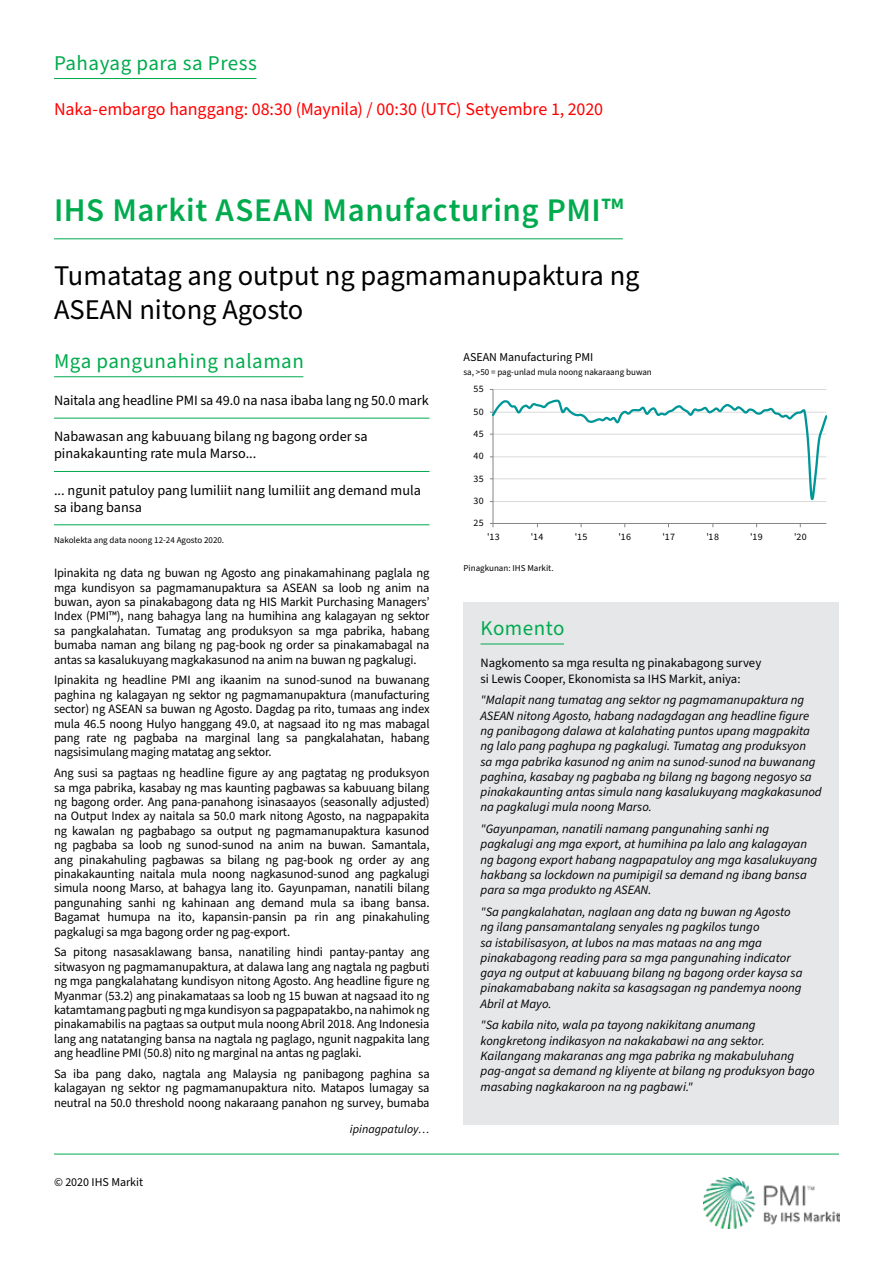
<style>
.page{position:relative;width:893px;height:1263px;background:#fff}
.page>*{position:absolute;margin:0;border:0;box-sizing:border-box;transform-origin:0 0}
.t1{font:600 33px "Source Sans Pro";letter-spacing:.02em;color:#00ab4e}
.t2{font:28.5px/34.2px "Source Sans Pro";color:#000}
.t3{font:21px "Source Sans Pro";letter-spacing:.025em;color:#00ab4e}
.t4{font:18px "Source Sans Pro";letter-spacing:-.01em;color:#f00}
.t5{font:14.25px/17.1px "Source Sans Pro";color:#000}
.t6{font:12.75px/14.4px "Source Sans Pro";letter-spacing:-.01em;color:#000;text-align:justify}
.t7{font:italic 12.75px/15.3px "Source Sans Pro";color:#000}
.t8{font:12px "Source Sans Pro";color:#000}
.t9{font:italic 12px "Source Sans Pro";color:#000}
.t10{font:9.9px "Source Sans Pro";letter-spacing:.04em;color:#000}
.t11{font:9px "Source Sans Pro";color:#000}
</style>
<div class="page">
<img style="left:704px;top:1177px;width:136px;height:51px">
<hr style="left:54px;top:1154px;width:785px;height:1px;background:#00ab4e">
<hr style="left:493px;top:389px;width:333px;height:1px;background:#d9d9d9">
<hr style="left:493px;top:389px;width:1px;height:134px;background:#868686">
<hr style="left:493px;top:523px;width:333px;height:1px;background:#868686">
<svg style="left:490px;top:398px;width:337px;height:108px"></svg>
<hr style="left:54px;top:376px;width:249px;height:1px;background:#00ab4e">
<hr style="left:54px;top:78px;width:202px;height:1px;background:#00ab4e">
<hr style="left:54px;top:238px;width:569px;height:1px;background:#00ab4e">
<hr style="left:54px;top:418px;width:375px;height:1px;background:#00ab4e">
<hr style="left:54px;top:471px;width:375px;height:1px;background:#00ab4e">
<hr style="left:54px;top:524px;width:375px;height:1px;background:#00ab4e">
<div style="left:463px;top:602px;width:376px;height:56px;background:#e6e7e8"></div>
<hr style="left:480px;top:644px;width:84px;height:1px;background:#00ab4e">
<div style="left:463px;top:658px;width:376px;height:467px;background:#e6e7e8"></div>
<h3 class="t3" style="left:54px;top:49px;width:205px">Pahayag para sa Press</h3>
<h3 class="t4" style="left:54px;top:97px;width:550px">Naka-embargo hanggang: 08:30 (Maynila) / 00:30 (UTC) Setyembre 1, 2020</h3>
<h1 class="t1" style="left:54px;top:189px;width:571px">IHS Markit ASEAN Manufacturing PMI™</h1>
<h2 class="t2" style="left:54px;top:259px;width:587px">Tumatatag ang output ng pagmamanupaktura ng<br>ASEAN nitong Agosto</h2>
<h3 class="t3" style="left:54px;top:347px;width:251px">Mga pangunahing nalaman</h3>
<p class="t8" style="left:463px;top:349px;width:131px">ASEAN Manufacturing PMI</p>
<p class="t11" style="left:463px;top:366px;width:190px">sa, &gt;50 = pag-unlad mula noong nakaraang buwan</p>
<p class="t5" style="left:54px;top:392px;width:376px">Naitala ang headline PMI sa 49.0 na nasa ibaba lang ng 50.0 mark</p>
<p class="t5" style="left:54px;top:428px;width:315px">Nabawasan ang kabuuang bilang ng bagong order sa pinakakaunting rate mula Marso...</p>
<p class="t5" style="left:54px;top:482px;width:368px">... ngunit patuloy pang lumiliit nang lumiliit ang demand mula sa ibang bansa</p>
<p class="t11" style="left:54px;top:534px;width:172px">Nakolekta ang data noong 12-24 Agosto 2020.</p>
<p class="t6" style="left:54px;top:566px;width:377px">Ipinakita ng data ng buwan ng Agosto ang pinakamahinang paglala ng mga kundisyon sa pagmamanupaktura sa ASEAN sa loob ng anim na buwan, ayon sa pinakabagong data ng HIS Markit Purchasing Managers’ Index (PMI™), nang bahagya lang na humihina ang kalagayan ng sektor sa pangkalahatan. Tumatag ang produksyon sa mga pabrika, habang bumaba naman ang bilang ng pag-book ng order sa pinakamabagal na antas sa kasalukuyang magkakasunod na anim na buwan ng pagkalugi.</p>
<p class="t6" style="left:54px;top:673px;width:377px">Ipinakita ng headline PMI ang ikaanim na sunod-sunod na buwanang paghina ng kalagayan ng sektor ng pagmamanupaktura (manufacturing sector) ng ASEAN sa buwan ng Agosto. Dagdag pa rito, tumaas ang index mula 46.5 noong Hulyo hanggang 49.0, at nagsaad ito ng mas mabagal pang rate ng pagbaba na marginal lang sa pangkalahatan, habang nagsisimulang maging matatag ang sektor.</p>
<p class="t6" style="left:54px;top:766px;width:377px">Ang susi sa pagtaas ng headline figure ay ang pagtatag ng produksyon sa mga pabrika, kasabay ng mas kaunting pagbawas sa kabuuang bilang ng bagong order. Ang pana-panahong isinasaayos (seasonally adjusted) na Output Index ay naitala sa 50.0 mark nitong Agosto, na nagpapakita ng kawalan ng pagbabago sa output ng pagmamanupaktura kasunod ng pagbaba sa loob ng sunod-sunod na anim na buwan. Samantala, ang pinakahuling pagbawas sa bilang ng pag-book ng order ay ang pinakakaunting naitala mula noong nagkasunod-sunod ang pagkalugi simula noong Marso, at bahagya lang ito. Gayunpaman, nanatili bilang pangunahing sanhi ng kahinaan ang demand mula sa ibang bansa.<br>Bagamat humupa na ito, kapansin-pansin pa rin ang pinakahuling pagkalugi sa mga bagong order ng pag-export.</p>
<p class="t6" style="left:54px;top:945px;width:377px">Sa pitong nasasaklawang bansa, nanatiling hindi pantay-pantay ang sitwasyon ng pagmamanupaktura, at dalawa lang ang nagtala ng pagbuti ng mga pangkalahatang kundisyon nitong Agosto. Ang headline figure ng Myanmar (53.2) ang pinakamataas sa loob ng 15 buwan at nagsaad ito ng katamtamang pagbuti ng mga kundisyon sa pagpapatakbo, na nahimok ng pinakamabilis na pagtaas sa output mula noong Abril 2018. Ang Indonesia lang ang natatanging bansa na nagtala ng paglago, ngunit nagpakita lang ang headline PMI (50.8) nito ng marginal na antas ng paglaki.</p>
<p class="t6" style="left:54px;top:1067px;width:377px">Sa iba pang dako, nagtala ang Malaysia ng panibagong paghina sa kalagayan ng sektor ng pagmamanupaktura nito. Matapos lumagay sa neutral na 50.0 threshold noong nakaraang panahon ng survey, bumaba</p>
<p class="t8" style="left:54px;top:1174px;width:91px">© 2020 IHS Markit</p>
<p class="t9" style="left:350px;top:1120px;width:81px">ipinagpatuloy…</p>
<p class="t10" style="left:473px;top:383px;width:12px">55</p>
<p class="t10" style="left:473px;top:405px;width:12px">50</p>
<p class="t10" style="left:473px;top:427px;width:12px">45</p>
<p class="t10" style="left:473px;top:449px;width:12px">40</p>
<p class="t10" style="left:473px;top:472px;width:12px">35</p>
<p class="t10" style="left:473px;top:494px;width:12px">30</p>
<p class="t10" style="left:473px;top:516px;width:12px">25</p>
<p class="t10" style="left:487px;top:530px;width:14px">'13</p>
<p class="t10" style="left:531px;top:530px;width:14px">'14</p>
<p class="t10" style="left:575px;top:530px;width:14px">'15</p>
<p class="t10" style="left:619px;top:530px;width:14px">'16</p>
<p class="t10" style="left:662px;top:530px;width:14px">'17</p>
<p class="t10" style="left:706px;top:530px;width:14px">'18</p>
<p class="t10" style="left:750px;top:530px;width:14px">'19</p>
<p class="t10" style="left:794px;top:530px;width:14px">'20</p>
<p class="t11" style="left:463px;top:562px;width:92px">Pinagkunan: IHS Markit.</p>
<h3 class="t3" style="left:480px;top:614px;width:86px">Komento</h3>
<p class="t6" style="left:480px;top:656px;width:282px;line-height:15.3px">Nagkomento sa mga resulta ng pinakabagong survey si Lewis Cooper, Ekonomista sa IHS Markit, aniya:</p>
<p class="t7" style="left:480px;top:693px;width:343px">"Malapit nang tumatag ang sektor ng pagmamanupaktura ng ASEAN nitong Agosto, habang nadagdagan ang headline figure ng panibagong dalawa at kalahating puntos upang magpakita ng lalo pang paghupa ng pagkalugi. Tumatag ang produksyon<br>sa mga pabrika kasunod ng anim na sunod-sunod na buwanang paghina, kasabay ng pagbaba ng bilang ng bagong negosyo sa pinakakaunting antas simula nang kasalukuyang magkakasunod na pagkalugi mula noong Marso.</p>
<p class="t7" style="left:480px;top:822px;width:338px">"Gayunpaman, nanatili namang pangunahing sanhi ng pagkalugi ang mga export, at humihina pa lalo ang kalagayan ng bagong export habang nagpapatuloy ang mga kasalukuyang hakbang sa lockdown na pumipigil sa demand ng ibang bansa para sa mga produkto ng ASEAN.</p>
<p class="t7" style="left:480px;top:904px;width:324px">"Sa pangkalahatan, naglaan ang data ng buwan ng Agosto ng ilang pansamantalang senyales ng pagkilos tungo<br>sa istabilisasyon, at lubos na mas mataas na ang mga pinakabagong reading para sa mga pangunahing indicator gaya ng output at kabuuang bilang ng bagong order kaysa sa pinakamababang nakita sa kasagsagan ng pandemya noong Abril at Mayo.</p>
<p class="t7" style="left:480px;top:1018px;width:336px">"Sa kabila nito, wala pa tayong nakikitang anumang kongkretong indikasyon na nakakabawi na ang sektor.<br>Kailangang makaranas ang mga pabrika ng makabuluhang pag-angat sa demand ng kliyente at bilang ng produksyon bago masabing nagkakaroon na ng pagbawi."</p>
</div>
